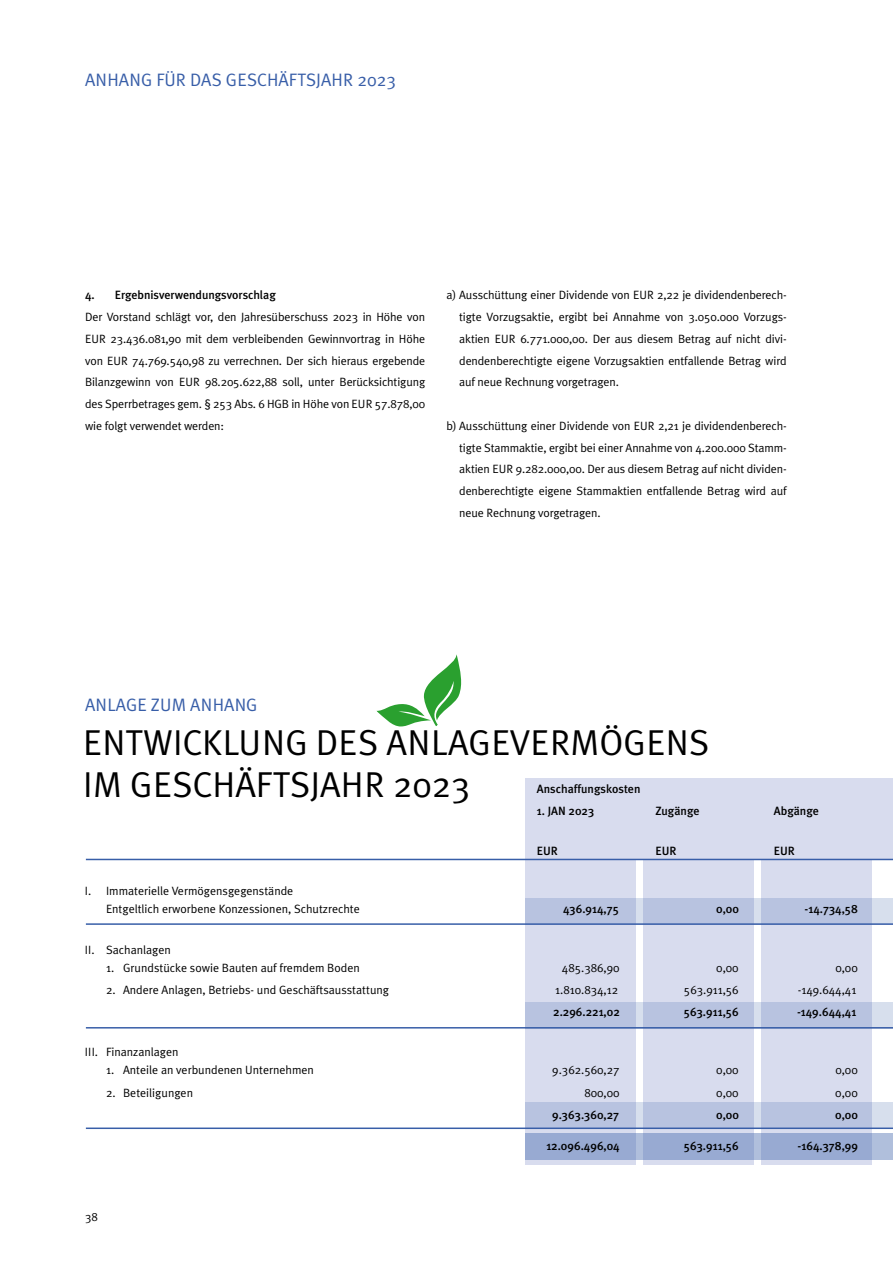
<style>
.page{position:relative;width:893px;height:1263px;background:#fff}
.page>*{position:absolute;margin:0;border:0;box-sizing:border-box;transform-origin:0 0}
.t1{font:36px/42px "Meta Plus Normal";color:#000}
.t2{font:18px "Meta Plus Normal";color:#385ea8}
.t3{font:12px/21.8px "Meta Plus Normal";color:#000;text-align:justify}
.t4{font:500 12px "Meta Plus";color:#000}
</style>
<div class="page">
<svg style="left:376px;top:654px;width:86px;height:73px"></svg>
<div style="left:761px;top:778px;width:111px;height:387px;background:#d8dcee"></div>
<div style="left:643px;top:778px;width:111px;height:387px;background:#d8dcee"></div>
<div style="left:525px;top:778px;width:111px;height:387px;background:#d8dcee"></div>
<div style="left:525px;top:778px;width:368px;height:81px;background:#d8dcee"></div>
<svg style="left:526px;top:1133px;width:367px;height:27px;background:#9aacd2"></svg>
<svg style="left:526px;top:1102px;width:367px;height:25px;background:#bac5e1"></svg>
<svg style="left:526px;top:1002px;width:367px;height:25px;background:#bac5e1"></svg>
<svg style="left:526px;top:898px;width:367px;height:25px;background:#bac5e1"></svg>
<hr style="left:86px;top:859px;width:807px;height:1px;background:#385ea8">
<hr style="left:86px;top:923px;width:807px;height:2px;background:#385ea8">
<hr style="left:86px;top:1027px;width:807px;height:1px;background:#385ea8">
<hr style="left:86px;top:1127px;width:807px;height:2px;background:#385ea8">
<h2 class="t2" style="left:85px;top:70px;width:313px">ANHANG FÜR DAS GESCHÄFTSJAHR 2023</h2>
<p class="t4" style="left:85px;top:288px;width:192px">4. Ergebnisverwendungsvorschlag</p>
<p class="t3" style="left:85px;top:306px;width:342px">Der Vorstand schlägt vor, den Jahresüberschuss 2023 in Höhe von EUR 23.436.081,90 mit dem verbleibenden Gewinnvortrag in Höhe von EUR 74.769.540,98 zu verrechnen. Der sich hieraus ergebende Bilanzgewinn von EUR 98.205.622,88 soll, unter Berücksichtigung des Sperrbetrages gem. § 253 Abs. 6 HGB in Höhe von EUR 57.878,00 wie folgt verwendet werden:</p>
<p class="t3" style="left:459px;top:284px;width:329px;text-indent:-13px">a) Ausschüttung einer Dividende von EUR 2,22 je dividendenberech&shy;tigte Vorzugsaktie, ergibt bei Annahme von 3.050.000 Vorzugs&shy;aktien EUR 6.771.000,00. Der aus diesem Betrag auf nicht divi&shy;dendenberechtigte eigene Vorzugsaktien entfallende Betrag wird auf neue Rechnung vorgetragen.</p>
<p class="t3" style="left:459px;top:415px;width:329px;text-indent:-13px">b) Ausschüttung einer Dividende von EUR 2,21 je dividendenberech&shy;tigte Stammaktie, ergibt bei einer Annahme von 4.200.000 Stamm&shy;aktien EUR 9.282.000,00. Der aus diesem Betrag auf nicht dividen&shy;denberechtigte eigene Stammaktien entfallende Betrag wird auf neue Rechnung vorgetragen.</p>
<h2 class="t2" style="left:85px;top:694px;width:174px">ANLAGE ZUM ANHANG</h2>
<h1 class="t1" style="left:83px;top:721px;width:628px">ENTWICKLUNG DES ANLAGEVERMÖGENS<br>IM GESCHÄFTSJAHR 2023</h1>
<p class="t4" style="left:537px;top:781px;width:105px">Anschaffungskosten</p>
<p class="t4" style="left:537px;top:804px;width:59px">1. JAN 2023</p>
<p class="t4" style="left:655px;top:804px;width:46px">Zugänge</p>
<p class="t4" style="left:774px;top:804px;width:47px">Abgänge</p>
<p class="t4" style="left:537px;top:844px;width:23px">EUR</p>
<p class="t4" style="left:655px;top:844px;width:23px">EUR</p>
<p class="t4" style="left:774px;top:844px;width:23px">EUR</p>
<p class="t3" style="left:106px;top:882px;width:255px;line-height:18px;text-indent:-21px">I. Immaterielle Vermögensgegenstände<br>Entgeltlich erworbene Konzessionen, Schutzrechte</p>
<p class="t4" style="left:563px;top:902px;width:57px">436.914,75</p>
<p class="t4" style="left:716px;top:902px;width:24px">0,00</p>
<p class="t4" style="left:804px;top:902px;width:55px">-14.734,58</p>
<p class="t3" style="left:85px;top:938px;width:88px">II. Sachanlagen</p>
<p class="t3" style="left:106px;top:956px;width:255px">1. Grundstücke sowie Bauten auf fremdem Boden</p>
<p class="t3" style="left:562px;top:956px;width:59px">485.386,90</p>
<p class="t3" style="left:716px;top:956px;width:24px">0,00</p>
<p class="t3" style="left:835px;top:956px;width:24px">0,00</p>
<p class="t3" style="left:106px;top:979px;width:285px">2. Andere Anlagen, Betriebs- und Geschäftsausstattung</p>
<p class="t3" style="left:555px;top:979px;width:64px">1.810.834,12</p>
<p class="t3" style="left:684px;top:979px;width:56px">563.911,56</p>
<p class="t3" style="left:798px;top:979px;width:60px">-149.644,41</p>
<p class="t4" style="left:553px;top:1005px;width:68px">2.296.221,02</p>
<p class="t4" style="left:684px;top:1005px;width:56px">563.911,56</p>
<p class="t4" style="left:797px;top:1005px;width:61px">-149.644,41</p>
<p class="t3" style="left:85px;top:1041px;width:95px">III. Finanzanlagen</p>
<p class="t3" style="left:106px;top:1059px;width:209px">1. Anteile an verbundenen Unternehmen</p>
<p class="t3" style="left:552px;top:1059px;width:69px">9.362.560,27</p>
<p class="t3" style="left:716px;top:1059px;width:24px">0,00</p>
<p class="t3" style="left:835px;top:1059px;width:24px">0,00</p>
<p class="t3" style="left:106px;top:1081px;width:88px">2. Beteiligungen</p>
<p class="t3" style="left:584px;top:1081px;width:37px">800,00</p>
<p class="t3" style="left:716px;top:1081px;width:24px">0,00</p>
<p class="t3" style="left:835px;top:1081px;width:24px">0,00</p>
<p class="t4" style="left:552px;top:1108px;width:69px">9.363.360,27</p>
<p class="t4" style="left:716px;top:1108px;width:24px">0,00</p>
<p class="t4" style="left:835px;top:1108px;width:24px">0,00</p>
<p class="t4" style="left:546px;top:1139px;width:75px">12.096.496,04</p>
<p class="t4" style="left:684px;top:1139px;width:56px">563.911,56</p>
<p class="t4" style="left:798px;top:1139px;width:62px">-164.378,99</p>
<p class="t3" style="left:85px;top:1205px;width:14px">38</p>
</div>
